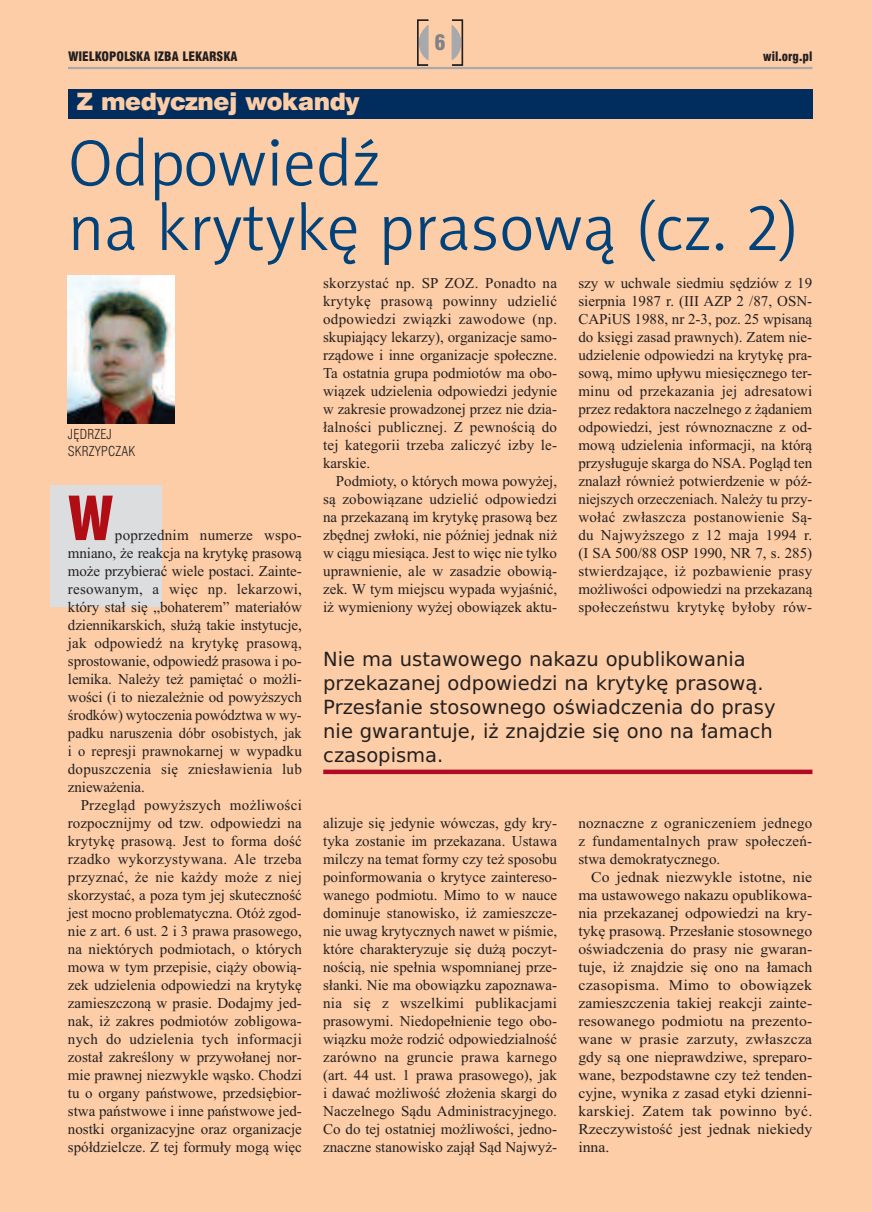
<style>
.page{position:relative;width:872px;height:1212px;background:#fccda6}
.page>*{position:absolute;margin:0;border:0;box-sizing:border-box;transform-origin:0 0}
.t1{font:66px/64.5px "Naomi Sans EFNTT Light";color:#004279}
.t2{font:900 condensed 66px "Myriad Pro";color:#b00d15}
.t3{font:24px "Swis 721 Blk EU";letter-spacing:-.02em;color:#fccda6}
.t4{font:21px "Swis 721 Blk Cn EU";color:#808285}
.t5{font:19.5px/24px "Prima Sans EU";color:#231f20}
.t6{font:15px/18px "Times New Roman";color:#231f20;text-align:justify}
.t7{font:15px/18px "Times New Roman";color:#231f20;text-align:justify;scale:1.05 1}
.t8{font:13.5px/17.1px "Swis 721 Lt Cn EU";letter-spacing:.015em;color:#231f20}
.t9{font:12.75px "Swis 721 Blk Cn EU";color:#231f20}
</style>
<div class="page">
<div style="left:50px;top:485px;width:112px;height:121px;background:#dcdddf"></div>
<img style="left:68px;top:275px;width:106px;height:148px">
<div style="left:68px;top:90px;width:744px;height:29px;background:#002d5e"></div>
<hr style="left:68px;top:67px;width:744px;height:2px;background:#a8a9ad">
<svg style="left:417px;top:20px;width:46px;height:46px"></svg>
<hr style="left:323px;top:770px;width:489px;height:4px;background:#b00a27">
<h3 class="t4" style="left:434px;top:30px;width:13px">6</h3>
<p class="t9" style="left:68px;top:48px;width:171px">WIELKOPOLSKA IZBA LEKARSKA</p>
<p class="t9" style="left:763px;top:48px;width:51px">wil.org.pl</p>
<h2 class="t3" style="left:76px;top:86px;width:285px">Z medycznej wokandy</h2>
<h1 class="t1" style="left:68px;top:131px;width:732px">Odpowiedź<br>na krytykę prasową (cz. 2)</h1>
<p class="t8" style="left:68px;top:426px;width:69px">JĘDRZEJ<br>SKRZYPCZAK</p>
<h1 class="t2" style="left:68px;top:495px;width:47px">W</h1>
<p class="t6" style="left:68px;top:526px;width:235px;text-indent:47px">poprzednim numerze wspo&shy;mniano, że reakcja na krytykę prasową może przybierać wiele postaci. Zainte&shy;resowanym, a więc np. lekarzowi, który stał się „bohaterem” materiałów dziennikarskich, służą takie instytucje, jak odpowiedź na krytykę prasową, sprostowanie, odpowiedź prasowa i po&shy;lemika. Należy też pamiętać o możli&shy;wości (i to niezależnie od powyższych środków) wytoczenia powództwa w wy&shy;padku naruszenia dóbr osobistych, jak i o represji prawnokarnej w wypadku dopuszczenia się zniesławienia lub znieważenia.</p>
<p class="t6" style="left:68px;top:796px;width:235px;text-indent:13px">Przegląd powyższych możliwości rozpocznijmy od tzw. odpowiedzi na krytykę prasową. Jest to forma dość rzadko wykorzystywana. Ale trzeba przyznać, że nie każdy może z niej skorzystać, a poza tym jej skuteczność jest mocno problematyczna. Otóż zgod&shy;nie z art. 6 ust. 2 i 3 prawa prasowego, na niektórych podmiotach, o których mowa w tym przepisie, ciąży obowią&shy;zek udzielenia odpowiedzi na krytykę zamieszczoną w prasie. Dodajmy jed&shy;nak, iż zakres podmiotów zobligowa&shy;nych do udzielenia tych informacji został zakreślony w przywołanej nor&shy;mie prawnej niezwykle wąsko. Chodzi tu o organy państwowe, przedsiębior&shy;stwa państwowe i inne państwowe jed&shy;nostki organizacyjne oraz organizacje spółdzielcze. Z tej formuły mogą więc</p>
<p class="t6" style="left:323px;top:274px;width:235px">skorzystać np. SP ZOZ. Ponadto na krytykę prasową powinny udzielić odpowiedzi związki zawodowe (np. skupiający lekarzy), organizacje samo&shy;rządowe i inne organizacje społeczne.<br>Ta ostatnia grupa podmiotów ma obo&shy;wiązek udzielenia odpowiedzi jedynie w zakresie prowadzonej przez nie dzia&shy;łalności publicznej. Z pewnością do tej kategorii trzeba zaliczyć izby le&shy;karskie.</p>
<p class="t6" style="left:323px;top:472px;width:235px;text-indent:13px">Podmioty, o których mowa powyżej, są zobowiązane udzielić odpowiedzi na przekazaną im krytykę prasową bez zbędnej zwłoki, nie później jednak niż w ciągu miesiąca. Jest to więc nie tylko uprawnienie, ale w zasadzie obowią&shy;zek. W tym miejscu wypada wyjaśnić, iż wymieniony wyżej obowiązek aktu-</p>
<p class="t6" style="left:578px;top:274px;width:235px">szy w uchwale siedmiu sędziów z 19 sierpnia 1987 r. (III AZP 2 /87, OSN-CAPiUS 1988, nr 2-3, poz. 25 wpisaną do księgi zasad prawnych). Zatem nie&shy;udzielenie odpowiedzi na krytykę pra&shy;sową, mimo upływu miesięcznego ter&shy;minu od przekazania jej adresatowi przez redaktora naczelnego z żądaniem odpowiedzi, jest równoznaczne z od&shy;mową udzielenia informacji, na którą przysługuje skarga do NSA. Pogląd ten znalazł również potwierdzenie w póź&shy;niejszych orzeczeniach. Należy tu przy&shy;wołać zwłaszcza postanowienie Są&shy;du Najwyższego z 12 maja 1994 r. (I SA 500/88 OSP 1990, NR 7, s. 285) stwierdzające, iż pozbawienie prasy możliwości odpowiedzi na przekazaną społeczeństwu krytykę byłoby rów-</p>
<h3 class="t5" style="left:323px;top:646px;width:454px">Nie ma ustawowego nakazu opublikowania przekazanej odpowiedzi na krytykę prasową.<br>Przesłanie stosownego oświadczenia do prasy nie gwarantuje, iż znajdzie się ono na łamach czasopisma.</h3>
<p class="t6" style="left:323px;top:814px;width:235px">alizuje się jedynie wówczas, gdy kry&shy;tyka zostanie im przekazana. Ustawa milczy na temat formy czy też sposobu poinformowania o krytyce zaintereso&shy;wanego podmiotu. Mimo to w nauce dominuje stanowisko, iż zamieszcze&shy;nie uwag krytycznych nawet w piśmie, które charakteryzuje się dużą poczyt&shy;nością, nie spełnia wspomnianej prze&shy;słanki. Nie ma obowiązku zapoznawa&shy;nia się z wszelkimi publikacjami prasowymi. Niedopełnienie tego obo&shy;wiązku może rodzić odpowiedzialność zarówno na gruncie prawa karnego (art. 44 ust. 1 prawa prasowego), jak i dawać możliwość złożenia skargi do Naczelnego Sądu Administracyjnego.<br>Co do tej ostatniej możliwości, jedno&shy;znaczne stanowisko zajął Sąd Najwyż-</p>
<p class="t6" style="left:578px;top:814px;width:235px">noznaczne z ograniczeniem jednego z fundamentalnych praw społeczeń&shy;stwa demokratycznego.</p>
<p class="t7" style="left:578px;top:868px;width:224px;text-indent:13px">Co jednak niezwykle istotne, nie ma ustawowego nakazu opublikowa&shy;nia przekazanej odpowiedzi na kry&shy;tykę prasową. Przesłanie stosownego oświadczenia do prasy nie gwaran&shy;tuje, iż znajdzie się ono na łamach czasopisma. Mimo to obowiązek zamieszczenia takiej reakcji zainte&shy;resowanego podmiotu na prezento&shy;wane w prasie zarzuty, zwłaszcza gdy są one nieprawdziwe, spreparo&shy;wane, bezpodstawne czy też tenden&shy;cyjne, wynika z zasad etyki dzienni&shy;karskiej. Zatem tak powinno być.<br>Rzeczywistość jest jednak niekiedy inna.</p>
</div>
